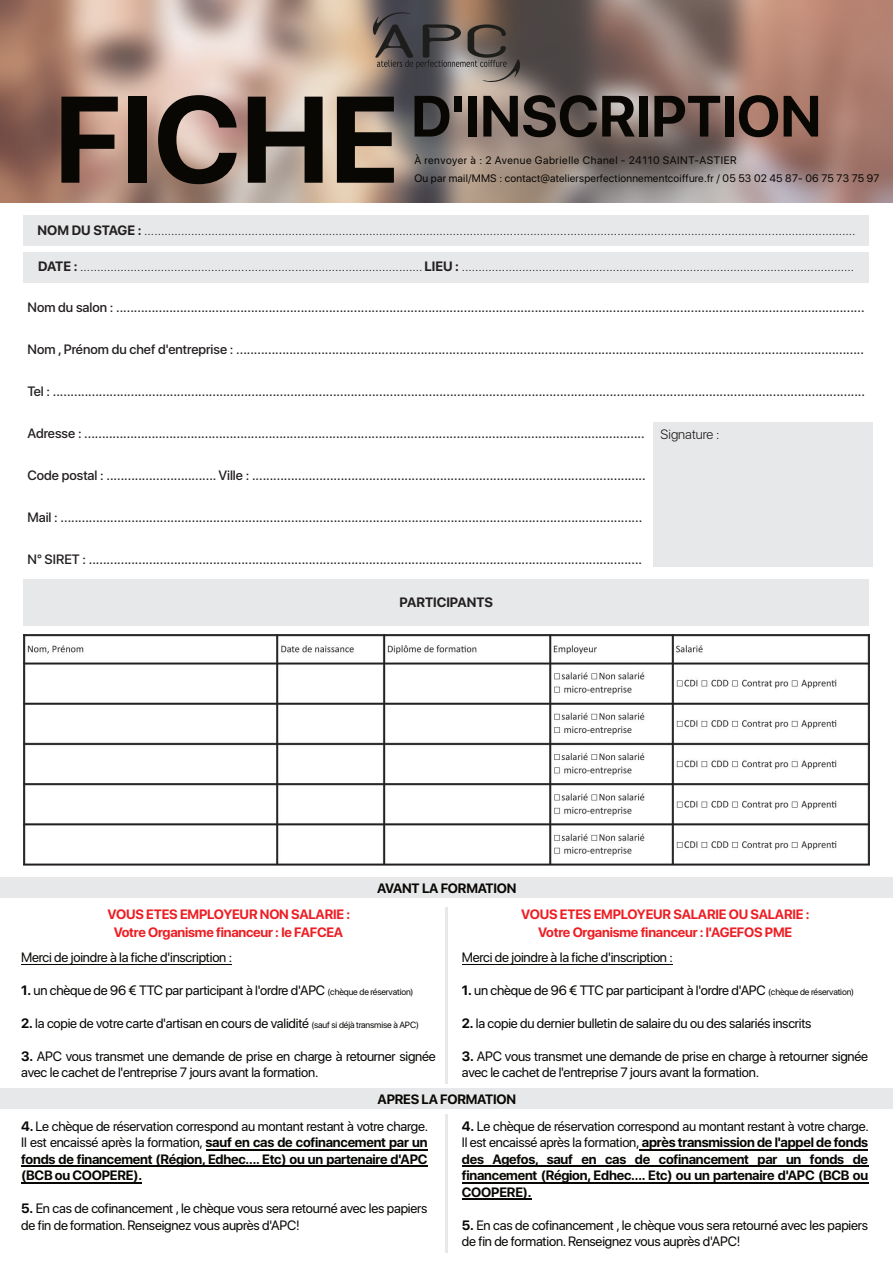
<style>
.page{position:relative;width:893px;height:1263px;background:#fff}
.page>*{position:absolute;margin:0;border:0;box-sizing:border-box;transform-origin:0 0}
.t1{font:700 122.1px "SF Pro Display";color:#080704}
.t2{font:700 57.75px "SF Pro Display";color:#080704}
.t3{font:500 13.5px "SF Pro Display";color:#231f20}
.t4{font:13.5px/16.5px "SF Pro Display";letter-spacing:-.015em;color:#080704}
.t5{font:300 13.5px "SF Pro Display";color:#231f20}
.t6{font:700 13.5px/16.5px "SF Pro Display";letter-spacing:-.015em;color:#080704;text-align:justify}
.t7{font:700 13.5px/18.1px "SF Pro Display";letter-spacing:-.015em;color:#ee1d23;text-align:center}
.t8{font:700 13.5px "SF Pro Display";color:#231f20}
.t9{font:10.8px/18.3px "SF Pro Display";letter-spacing:.02em;color:#080704}
.s1{font-weight:700}
.s2{font-size:9px}
.s3{font-weight:400}
</style>
<div class="page">
<div style="left:0;top:1088px;width:893px;height:21px;background:#e7e8e9"></div>
<div style="left:0;top:877px;width:893px;height:21px;background:#e7e8e9"></div>
<hr style="left:445px;top:907px;width:3px;height:176px;background:#e7e8e9">
<hr style="left:445px;top:1115px;width:3px;height:138px;background:#e7e8e9">
<hr style="left:21px;top:963px;width:211px;height:1px;background:#080704">
<hr style="left:206px;top:1149px;width:221px;height:1px;background:#080704">
<hr style="left:21px;top:1165px;width:406px;height:2px;background:#080704">
<hr style="left:21px;top:1182px;width:121px;height:1px;background:#080704">
<hr style="left:639px;top:1149px;width:229px;height:1px;background:#080704">
<hr style="left:462px;top:1165px;width:406px;height:2px;background:#080704">
<hr style="left:462px;top:1182px;width:406px;height:1px;background:#080704">
<hr style="left:462px;top:1198px;width:70px;height:2px;background:#080704">
<hr style="left:462px;top:963px;width:211px;height:1px;background:#080704">
<div style="left:24px;top:215px;width:845px;height:30px;background:#e7e8e9"></div>
<div style="left:24px;top:579px;width:845px;height:46px;background:#e7e8e9"></div>
<div style="left:24px;top:252px;width:845px;height:30px;background:#e7e8e9"></div>
<div style="left:653px;top:422px;width:219px;height:145px;background:#e7e8e9"></div>
<img style="left:24px;top:634px;width:845px;height:231px">
<img style="left:0;top:0;width:893px;height:203px">
<svg style="left:373px;top:12px;width:147px;height:70px"></svg>
<h1 class="t1" style="left:54px;top:66px;width:347px">FICHE</h1>
<h2 class="t2" style="left:411px;top:82px;width:412px">D'INSCRIPTION</h2>
<p class="t9" style="left:414px;top:151px;width:466px">À renvoyer à : 2 Avenue Gabrielle Chanel - 24110 SAINT-ASTIER<br>Ou par mail/MMS : contact@ateliersperfectionnementcoiffure.fr / 05 53 02 45 87- 06 75 73 75 97</p>
<p class="t5" style="left:38px;top:223px;width:819px"><span class="s1">NOM DU STAGE :</span> ....................................................................................................................................................................................................................</p>
<p class="t5" style="left:38px;top:258px;width:817px"><span class="s1">DATE :</span> ...................................................................................................... <span class="s1">LIEU :</span> .....................................................................................................................</p>
<p class="t3" style="left:28px;top:299px;width:839px">Nom du salon : ...................................................................................................................................................................................................................</p>
<p class="t3" style="left:28px;top:341px;width:838px">Nom , Prénom du chef d'entreprise : .................................................................................................................................................................................</p>
<p class="t3" style="left:28px;top:383px;width:839px">Tel : .....................................................................................................................................................................................................................................</p>
<p class="t3" style="left:28px;top:425px;width:619px">Adresse : ..............................................................................................................................................................</p>
<p class="t3" style="left:28px;top:467px;width:620px">Code postal : ............................... Ville : ...............................................................................................................</p>
<p class="t3" style="left:28px;top:509px;width:616px">Mail : ....................................................................................................................................................................</p>
<p class="t3" style="left:28px;top:551px;width:616px">N° SIRET : ............................................................................................................................................................</p>
<p class="t5" style="left:661px;top:427px;width:60px">Signature :</p>
<p class="t8" style="left:400px;top:594px;width:95px">PARTICIPANTS</p>
<p class="t6" style="left:377px;top:879px;width:141px">AVANT LA FORMATION</p>
<p class="t7" style="left:107px;top:905px;width:244px">VOUS ETES EMPLOYEUR NON SALARIE :<br>Votre Organisme financeur : le FAFCEA</p>
<p class="t4" style="left:21px;top:948px;width:212px">Merci de joindre à la fiche d'inscription :</p>
<p class="t4" style="left:21px;top:981px;width:394px"><span class="s1">1.</span> un chèque de 96 € TTC par participant à l'ordre d'APC <span class="s2">(chèque de réservation)</span></p>
<p class="t4" style="left:21px;top:1014px;width:399px"><span class="s1">2.</span> la copie de votre carte d'artisan en cours de validité <span class="s2">(sauf si déjà transmise à APC)</span></p>
<p class="t4" style="left:21px;top:1047px;width:416px"><span class="s1">3.</span> APC vous transmet une demande de prise en charge à retourner signée avec le cachet de l'entreprise 7 jours avant la formation.</p>
<p class="t7" style="left:521px;top:905px;width:290px;line-height:17.7px">VOUS ETES EMPLOYEUR SALARIE OU SALARIE :<br>Votre Organisme financeur : l'AGEFOS PME</p>
<p class="t4" style="left:462px;top:948px;width:212px">Merci de joindre à la fiche d'inscription :</p>
<p class="t4" style="left:462px;top:981px;width:394px"><span class="s1">1.</span> un chèque de 96 € TTC par participant à l'ordre d'APC <span class="s2">(chèque de réservation)</span></p>
<p class="t4" style="left:462px;top:1014px;width:351px"><span class="s1">2.</span> la copie du dernier bulletin de salaire du ou des salariés inscrits</p>
<p class="t4" style="left:462px;top:1047px;width:408px"><span class="s1">3.</span> APC vous transmet une demande de prise en charge à retourner signée avec le cachet de l'entreprise 7 jours avant la formation.</p>
<p class="t6" style="left:378px;top:1090px;width:140px">APRES LA FORMATION</p>
<p class="t6" style="left:21px;top:1118px;width:408px">4. <span class="s3">Le chèque de réservation correspond au montant restant à votre charge.<br>Il est encaissé après la formation,</span> sauf en cas de cofinancement par un fonds de financement (Région, Edhec…. Etc) ou un partenaire d'APC (BCB ou COOPERE).</p>
<p class="t4" style="left:21px;top:1200px;width:408px"><span class="s1">5.</span> En cas de cofinancement , le chèque vous sera retourné avec les papiers de fin de formation. Renseignez vous auprès d'APC!</p>
<p class="t6" style="left:462px;top:1118px;width:408px">4. <span class="s3">Le chèque de réservation correspond au montant restant à votre charge.<br>Il est encaissé après la formation,</span> après transmission de l'appel de fonds des Agefos, sauf en cas de cofinancement par un fonds de financement (Région, Edhec…. Etc) ou un partenaire d'APC (BCB ou COOPERE).</p>
<p class="t4" style="left:462px;top:1217px;width:408px"><span class="s1">5.</span> En cas de cofinancement , le chèque vous sera retourné avec les papiers de fin de formation. Renseignez vous auprès d'APC!</p>
</div>
